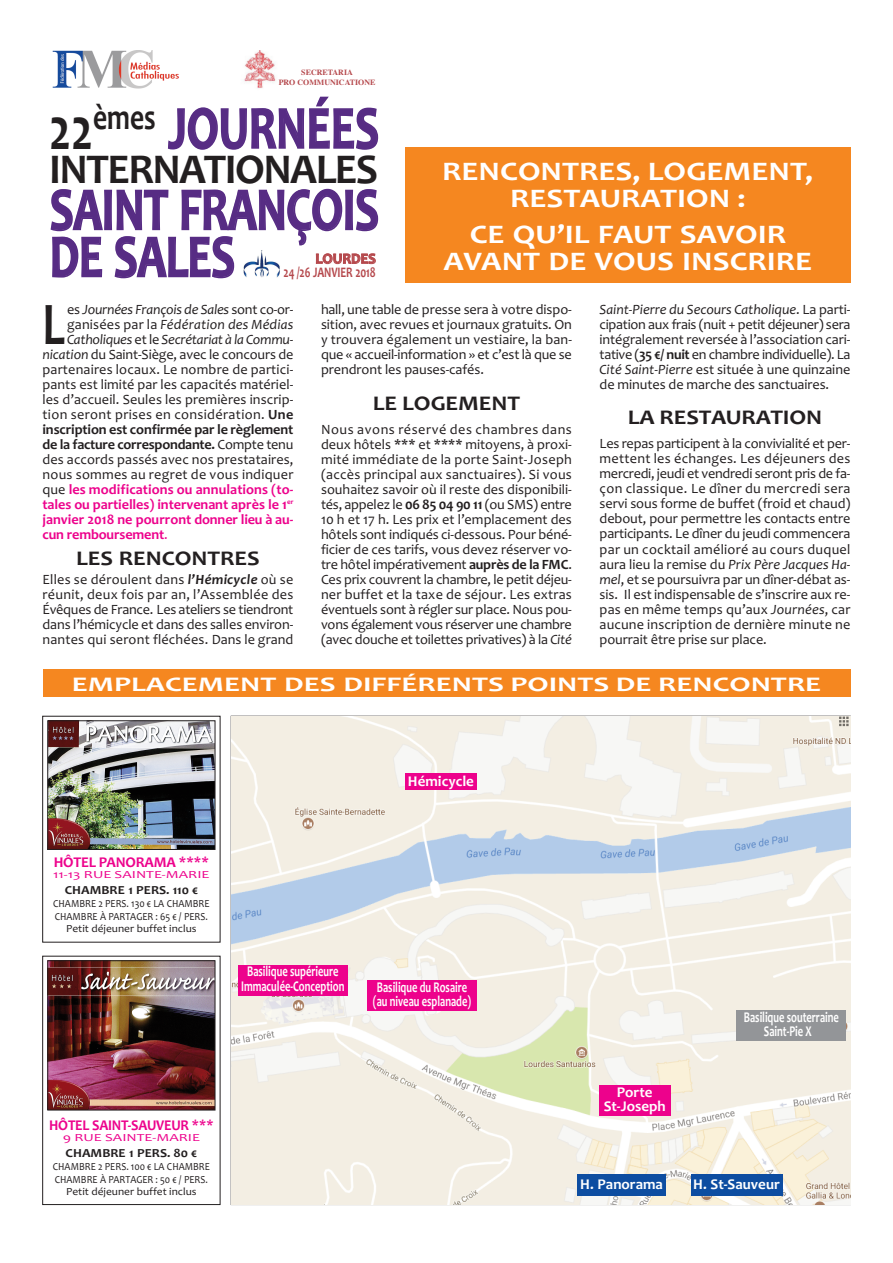
<style>
.page{position:relative;width:893px;height:1263px;background:#fff}
.page>*{position:absolute;margin:0;border:0;box-sizing:border-box;transform-origin:0 0}
.t1{font:700 61.2px/47.1px "Candara";letter-spacing:-.01em;color:#572c84;scale:.75 1}
.t2{font:700 61.2px "Candara";color:#231f20;scale:.75 1}
.t3{font:700 42.75px "Candara";letter-spacing:-.035em;color:#231f20}
.t4{font:700 27px/27px "Candara";color:#fff;text-align:center;scale:1.2 1}
.t5{font:700 21px "Candara";color:#fff;scale:1.45 1}
.t6{font:700 21px "Candara";letter-spacing:-.005em;color:#231f20;scale:1.15 1}
.t7{font:700 15px/14.2px "Candara";color:#fff;text-align:center;scale:.7 1}
.t8{font:700 15px/14.2px "Candara";color:#fff;text-align:center}
.t9{font:700 15px "Candara";letter-spacing:-.015em;color:#ed028c;scale:.95 1}
.t10{font:700 15px "Candara";letter-spacing:-.015em;color:#ed028c}
.t11{font:700 14.7px/13.5px "Candara";letter-spacing:-.01em;color:#b5484c;text-align:right}
.t12{font:14.25px/15px "Candara";color:#231f20;text-align:justify}
.t13{font:700 14.25px "Candara";color:#ed028c}
.t14{font:700 14.25px "Candara";letter-spacing:-.005em;color:#231f20}
.t15{font:italic 14.25px "Candara";letter-spacing:-.015em;color:#231f20}
.t16{font:14.25px "Candara";letter-spacing:.025em;color:#231f20}
.t17{font:italic 14.25px "Candara";letter-spacing:.01em;color:#231f20}
.t18{font:700 12.3px "Candara";color:#231f20;scale:1.1 1}
.t19{font:10.8px/12.8px "Candara";color:#231f20;text-align:center;scale:.9 1}
.t20{font:10.8px "Candara";color:#ed028c;scale:1.4 1}
.t21{font:700 7.95px/9.6px "Times";color:#b5484c;text-align:center}
.s1{color:#231f20}
.s2{font-style:normal}
.s3{font-style:italic}
.s4{font-weight:700}
.s5{font-weight:400}
.s6{font-weight:400;color:#231f20}
.s7{font-weight:700;font-style:italic}
</style>
<div class="page">
<div style="left:405px;top:147px;width:445px;height:136px;background:#f58720"></div>
<div style="left:43px;top:669px;width:807px;height:28px;background:#f58720"></div>
<img style="left:231px;top:716px;width:619px;height:488px">
<img style="left:50px;top:723px;width:163px;height:125px">
<div style="left:48px;top:721px;width:167px;height:129px;border:1px solid #231f20"></div>
<img style="left:50px;top:962px;width:163px;height:146px">
<div style="left:48px;top:960px;width:167px;height:150px;border:1px solid #231f20"></div>
<div style="left:577px;top:1174px;width:89px;height:22px;background:#0d4da1"></div>
<div style="left:405px;top:773px;width:72px;height:17px;background:#ed028c"></div>
<div style="left:691px;top:1174px;width:91px;height:22px;background:#0d4da1"></div>
<img style="left:53px;top:50px;width:126px;height:39px">
<img style="left:244px;top:50px;width:32px;height:39px">
<img style="left:243px;top:250px;width:37px;height:27px">
<div style="left:599px;top:1086px;width:72px;height:30px;background:#ed028c"></div>
<div style="left:238px;top:965px;width:110px;height:30px;background:#ed028c"></div>
<div style="left:367px;top:980px;width:110px;height:31px;background:#ed028c"></div>
<div style="left:736px;top:1011px;width:110px;height:30px;background:#939598"></div>
<p class="t21" style="left:279px;top:67px;width:98px">SECRETARIA<br>PRO COMMUNICATIONE</p>
<h1 class="t1" style="left:49px;top:103px;width:441px"><span class="s1">22</span><sup>èmes</sup> JOURNÉES</h1>
<h2 class="t3" style="left:49px;top:143px;width:331px">INTERNATIONALES</h2>
<h1 class="t1" style="left:50px;top:185px;width:441px">SAINT FRANÇOIS<br>DE SALES</h1>
<p class="t11" style="left:284px;top:252px;width:94px">LOURDES<br>24 /26 JANVIER 2018</p>
<h3 class="t4" style="left:442px;top:157px;width:311px">RENCONTRES, LOGEMENT,<br>RESTAURATION :</h3>
<h3 class="t4" style="left:443px;top:220px;width:309px">CE QU’IL FAUT SAVOIR<br>AVANT DE VOUS INSCRIRE</h3>
<h1 class="t2" style="left:43px;top:287px;width:31px">L</h1>
<p class="t15" style="left:67px;top:300px;width:228px"><span class="s2">es</span> Journées François de Sales <span class="s2">sont co-or-</span></p>
<p class="t17" style="left:67px;top:315px;width:228px"><span class="s2">ganisées par la</span> Fédération des Médias</p>
<p class="t15" style="left:67px;top:331px;width:228px">Catholiques <span class="s2">et le</span> Secrétariat à la Commu-</p>
<p class="t12" style="left:43px;top:346px;width:252px"><span class="s3">nication</span> du Saint-Siège, avec le concours de</p>
<p class="t12" style="left:43px;top:361px;width:252px">partenaires locaux. Le nombre de partici-</p>
<p class="t12" style="left:43px;top:376px;width:252px">pants est limité par les capacités matériel-</p>
<p class="t12" style="left:43px;top:392px;width:252px">les d’accueil. Seules les premières inscrip-</p>
<p class="t16" style="left:43px;top:406px;width:252px">tion seront prises en considération. <span class="s4">Une</span></p>
<p class="t14" style="left:43px;top:421px;width:252px">inscription est confirmée par le règlement</p>
<p class="t14" style="left:43px;top:436px;width:252px">de la facture correspondante. <span class="s5">Compte tenu</span></p>
<p class="t12" style="left:43px;top:452px;width:252px">des accords passés avec nos prestataires,</p>
<p class="t12" style="left:43px;top:467px;width:252px">nous sommes au regret de vous indiquer</p>
<p class="t13" style="left:43px;top:481px;width:252px"><span class="s6">que</span> les modifications ou annulations (to-</p>
<p class="t13" style="left:43px;top:496px;width:252px">tales ou partielles) intervenant après le 1<sup>er</sup></p>
<p class="t13" style="left:43px;top:511px;width:252px">janvier 2018 ne pourront donner lieu à au-</p>
<p class="t13" style="left:43px;top:526px;width:127px">cun remboursement<span class="s5">.</span></p>
<h3 class="t6" style="left:76px;top:545px;width:161px">LES RENCONTRES</h3>
<p class="t12" style="left:43px;top:572px;width:252px">Elles se déroulent dans <span class="s7">l’Hémicycle</span> où se réunit, deux fois par an, l’Assemblée des Évêques de France. Les ateliers se tiendront dans l’hémicycle et dans des salles environ&shy;nantes qui seront fléchées. Dans le grand</p>
<p class="t12" style="left:321px;top:301px;width:252px">hall, une table de presse sera à votre dispo&shy;sition, avec revues et journaux gratuits. On y trouvera également un vestiaire, la ban&shy;que « accueil-information » et c’est là que se prendront les pauses-cafés.</p>
<h3 class="t6" style="left:373px;top:390px;width:130px">LE LOGEMENT</h3>
<p class="t12" style="left:321px;top:421px;width:252px">Nous avons réservé des chambres dans deux hôtels *** et **** mitoyens, à proxi&shy;mité immédiate de la porte Saint-Joseph (accès principal aux sanctuaires). Si vous souhaitez savoir où il reste des disponibili&shy;tés, appelez le <span class="s4">06 85 04 90 11</span> (ou SMS) entre 10 h et 17 h. Les prix et l’emplacement des hôtels sont indiqués ci-dessous. Pour béné&shy;ficier de ces tarifs, vous devez réserver vo&shy;tre hôtel impérativement <span class="s4">auprès de la FMC</span>.<br>Ces prix couvrent la chambre, le petit déjeu&shy;ner buffet et la taxe de séjour. Les extras éventuels sont à régler sur place. Nous pou&shy;vons également vous réserver une chambre (avec douche et toilettes privatives) à la <span class="s3">Cité</span></p>
<p class="t12" style="left:600px;top:301px;width:252px"><span class="s3">Saint-Pierre du Secours Catholique</span>. La parti&shy;cipation aux frais (nuit + petit déjeuner) sera intégralement reversée à l’association cari&shy;tative (<span class="s4">35 €/ nuit</span> en chambre individuelle). La <span class="s3">Cité Saint-Pierre</span> est située à une quinzaine de minutes de marche des sanctuaires.</p>
<h3 class="t6" style="left:628px;top:404px;width:171px">LA RESTAURATION</h3>
<p class="t12" style="left:600px;top:435px;width:252px">Les repas participent à la convivialité et per&shy;mettent les échanges. Les déjeuners des mercredi, jeudi et vendredi seront pris de fa&shy;çon classique. Le dîner du mercredi sera servi sous forme de buffet (froid et chaud) debout, pour permettre les contacts entre participants. Le dîner du jeudi commencera par un cocktail amélioré au cours duquel aura lieu la remise du <span class="s3">Prix Père Jacques Ha&shy;mel</span>, et se poursuivra par un dîner-débat as&shy;sis. Il est indispensable de s’inscrire aux re&shy;pas en même temps qu’aux <span class="s3">Journées</span>, car aucune inscription de dernière minute ne pourrait être prise sur place.</p>
<h3 class="t5" style="left:72px;top:671px;width:518px">EMPLACEMENT DES DIFFÉRENTS POINTS DE RENCONTRE</h3>
<p class="t10" style="left:54px;top:853px;width:157px">HÔTEL PANORAMA ****</p>
<p class="t20" style="left:53px;top:868px;width:113px">11-13 RUE SAINTE-MARIE</p>
<p class="t18" style="left:65px;top:883px;width:123px">CHAMBRE 1 PERS. 110 €</p>
<p class="t19" style="left:53px;top:897px;width:175px">CHAMBRE 2 PERS. 130 € LA CHAMBRE<br>CHAMBRE À PARTAGER : 65 € / PERS.<br>Petit déjeuner buffet inclus</p>
<p class="t8" style="left:408px;top:773px;width:67px">Hémicycle</p>
<p class="t7" style="left:241px;top:964px;width:149px">Basilique supérieure<br>Immaculée-Conception</p>
<p class="t7" style="left:373px;top:979px;width:142px;text-align:left">Basilique du Rosaire (au niveau esplanade)</p>
<p class="t9" style="left:49px;top:1115px;width:174px">HÔTEL SAINT-SAUVEUR ***</p>
<p class="t20" style="left:63px;top:1131px;width:100px">9 RUE SAINTE-MARIE</p>
<p class="t18" style="left:66px;top:1145px;width:121px">CHAMBRE 1 PERS. 80 €</p>
<p class="t19" style="left:53px;top:1160px;width:176px">CHAMBRE 2 PERS. 100 € LA CHAMBRE<br>CHAMBRE À PARTAGER : 50 € / PERS.<br>Petit déjeuner buffet inclus</p>
<p class="t8" style="left:604px;top:1085px;width:64px">Porte<br>St-Joseph</p>
<p class="t8" style="left:580px;top:1176px;width:84px">H. Panorama</p>
<p class="t7" style="left:744px;top:1010px;width:137px">Basilique souterraine<br>Saint-Pie X</p>
<p class="t8" style="left:693px;top:1176px;width:88px">H. St-Sauveur</p>
</div>
